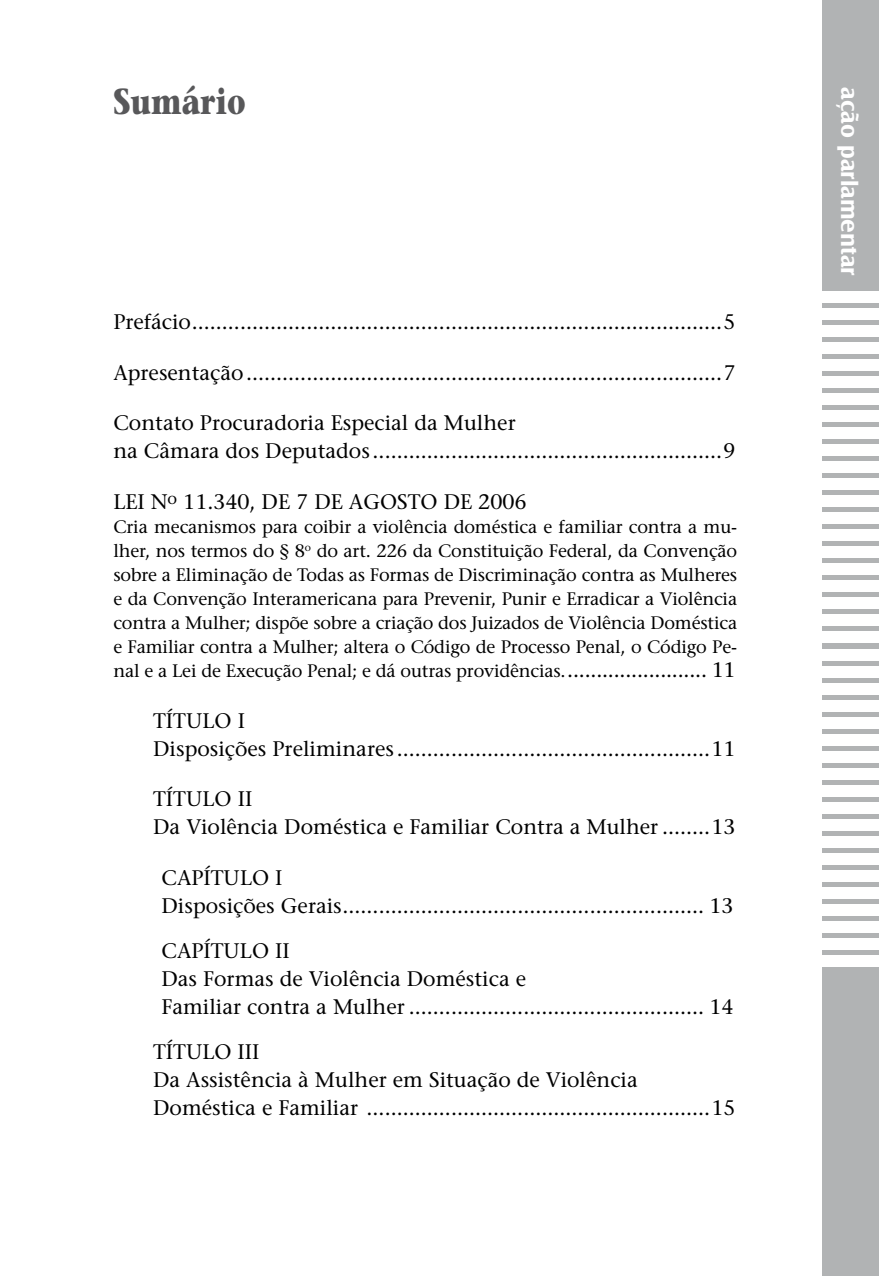
<style>
.page{position:relative;width:879px;height:1276px;background:#fff}
.page>*{position:absolute;margin:0;border:0;box-sizing:border-box;transform-origin:0 0}
.t1{font:700 36px "Stone Serif";color:#58585a;scale:.8 1}
.t2{font:700 24px "Castle T";color:#fff}
.t3{font:21px/28px "Stone Serif";color:#000}
.t4{font:18px/24px "Stone Serif";letter-spacing:-.01em;color:#000;text-align:justify}
.s1{font-size:21px}
</style>
<div class="page">
<div style="left:822px;top:0;width:57px;height:1276px;background:#b1b3b4"></div>
<div style="left:821px;top:291px;width:58px;height:12px;background:#fff"></div>
<div style="left:821px;top:308px;width:58px;height:12px;background:#fff"></div>
<div style="left:821px;top:325px;width:58px;height:12px;background:#fff"></div>
<div style="left:821px;top:342px;width:58px;height:12px;background:#fff"></div>
<div style="left:821px;top:359px;width:58px;height:12px;background:#fff"></div>
<div style="left:821px;top:377px;width:58px;height:11px;background:#fff"></div>
<div style="left:821px;top:394px;width:58px;height:11px;background:#fff"></div>
<div style="left:821px;top:411px;width:58px;height:11px;background:#fff"></div>
<div style="left:821px;top:428px;width:58px;height:11px;background:#fff"></div>
<div style="left:821px;top:445px;width:58px;height:11px;background:#fff"></div>
<div style="left:821px;top:462px;width:58px;height:11px;background:#fff"></div>
<div style="left:821px;top:479px;width:58px;height:11px;background:#fff"></div>
<div style="left:821px;top:496px;width:58px;height:11px;background:#fff"></div>
<div style="left:821px;top:513px;width:58px;height:11px;background:#fff"></div>
<div style="left:821px;top:530px;width:58px;height:11px;background:#fff"></div>
<div style="left:821px;top:547px;width:58px;height:11px;background:#fff"></div>
<div style="left:821px;top:564px;width:58px;height:11px;background:#fff"></div>
<div style="left:821px;top:581px;width:58px;height:11px;background:#fff"></div>
<div style="left:821px;top:598px;width:58px;height:11px;background:#fff"></div>
<div style="left:821px;top:615px;width:58px;height:11px;background:#fff"></div>
<div style="left:821px;top:632px;width:58px;height:11px;background:#fff"></div>
<div style="left:821px;top:649px;width:58px;height:11px;background:#fff"></div>
<div style="left:821px;top:666px;width:58px;height:11px;background:#fff"></div>
<div style="left:821px;top:683px;width:58px;height:11px;background:#fff"></div>
<div style="left:821px;top:700px;width:58px;height:11px;background:#fff"></div>
<div style="left:821px;top:717px;width:58px;height:11px;background:#fff"></div>
<div style="left:821px;top:734px;width:58px;height:11px;background:#fff"></div>
<div style="left:821px;top:751px;width:58px;height:11px;background:#fff"></div>
<div style="left:821px;top:768px;width:58px;height:11px;background:#fff"></div>
<div style="left:821px;top:785px;width:58px;height:11px;background:#fff"></div>
<div style="left:821px;top:802px;width:58px;height:11px;background:#fff"></div>
<div style="left:821px;top:819px;width:58px;height:11px;background:#fff"></div>
<div style="left:821px;top:836px;width:58px;height:11px;background:#fff"></div>
<div style="left:821px;top:853px;width:58px;height:11px;background:#fff"></div>
<div style="left:821px;top:870px;width:58px;height:11px;background:#fff"></div>
<div style="left:821px;top:887px;width:58px;height:11px;background:#fff"></div>
<div style="left:821px;top:904px;width:58px;height:11px;background:#fff"></div>
<div style="left:821px;top:921px;width:58px;height:11px;background:#fff"></div>
<div style="left:821px;top:938px;width:58px;height:11px;background:#fff"></div>
<div style="left:821px;top:955px;width:58px;height:11px;background:#fff"></div>
<p class="t1" style="left:113px;top:79px;width:167px">Sumário</p>
<p class="t3" style="left:113px;top:308px;width:623px">Prefácio........................................................................................5</p>
<p class="t3" style="left:113px;top:358px;width:623px">Apresentação...............................................................................7</p>
<p class="t3" style="left:113px;top:409px;width:623px">Contato Procuradoria Especial da Mulher<br>na Câmara dos Deputados ..........................................................9</p>
<p class="t3" style="left:113px;top:488px;width:414px">Lei n<sup>o</sup> 11.340, de 7 de agosto de 2006</p>
<p class="t4" style="left:113px;top:515px;width:625px">Cria mecanismos para coibir a violência doméstica e familiar contra a mu&shy;lher, nos termos do § 8<sup>o</sup> do art. 226 da Constituição Federal, da Convenção sobre a Eliminação de Todas as Formas de Discriminação contra as Mulheres e da Convenção Interamericana para Prevenir, Punir e Erradicar a Violência contra a Mulher; dispõe sobre a criação dos Juizados de Violência Doméstica e Familiar contra a Mulher; altera o Código de Processo Penal, o Código Pe&shy;nal e a Lei de Execução Penal; e dá outras providências.<span class="s1">........................ 11</span></p>
<p class="t3" style="left:153px;top:706px;width:584px">TÍTULO I<br>Disposições Preliminares ....................................................11</p>
<p class="t3" style="left:153px;top:785px;width:584px">TÍTULO II<br>Da Violência Doméstica e Familiar Contra a Mulher ........13</p>
<p class="t3" style="left:161px;top:864px;width:573px">CAPÍTULO I<br>Disposições Gerais............................................................ 13</p>
<p class="t3" style="left:161px;top:937px;width:573px">CAPÍTULO II<br>Das Formas de Violência Doméstica e<br>Familiar contra a Mulher ................................................. 14</p>
<p class="t3" style="left:153px;top:1038px;width:584px">TÍTULO III<br>Da Assistência à Mulher em Situação de Violência<br>Doméstica e Familiar .........................................................15</p>
<p class="t2" style="left:863px;top:87px;width:190px;rotate:90deg">ação parlamentar</p>
</div>
